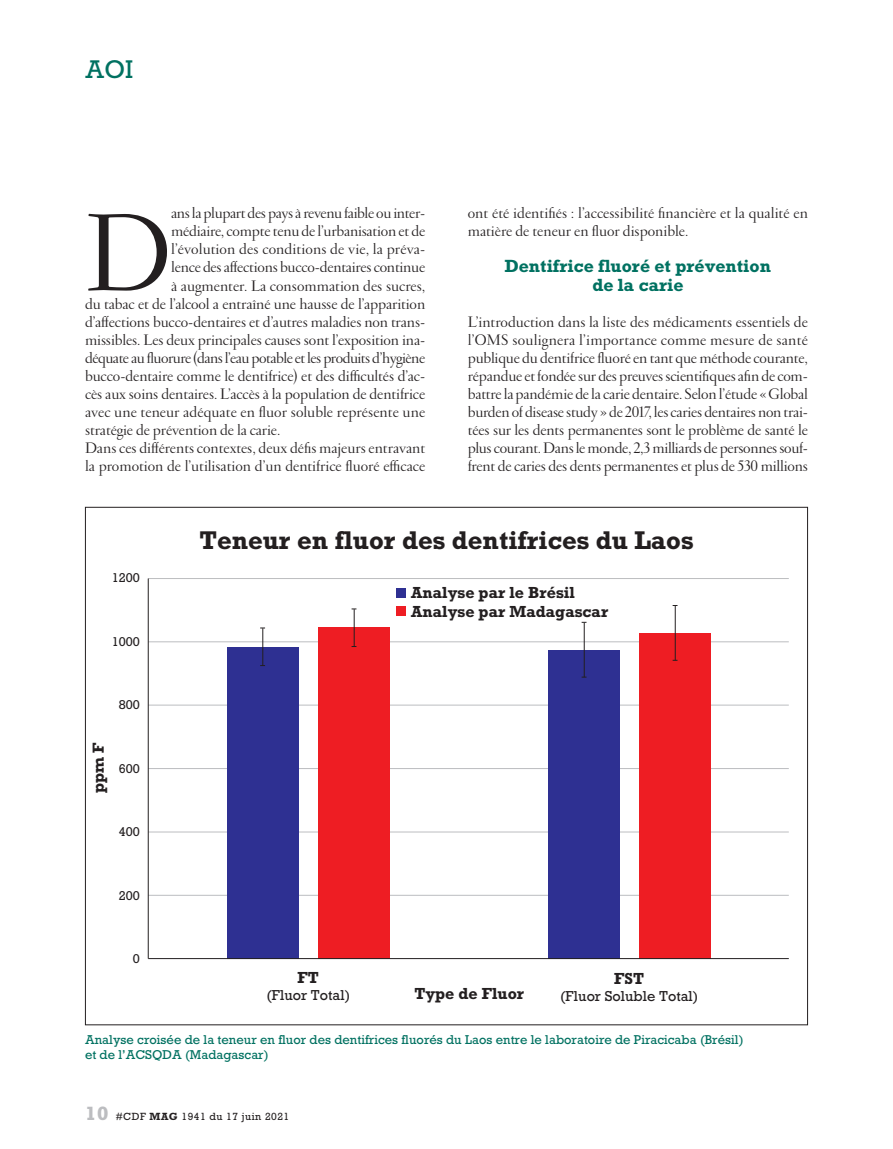
<style>
.page{position:relative;width:893px;height:1149px;background:#fff}
.page>*{position:absolute;margin:0;border:0;box-sizing:border-box;transform-origin:0 0}
.t1{font:119.25px "Garamond FB Display";color:#231f20}
.t2{font:700 24px "Rockwell";color:#231f20}
.t3{font:24px "Rockwell";color:#007161}
.t4{font:16.5px/18px "Garamond FB Display";letter-spacing:-.005em;color:#231f20}
.t5{font:16.5px "Garamond FB Display";letter-spacing:-.03em;color:#231f20}
.t6{font:700 16.5px/18px "Rockwell";color:#007161;text-align:center}
.t7{font:700 15px "Rockwell";color:#231f20}
.t8{font:13.5px "Rockwell";color:#231f20}
.t9{font:12px/14.4px "Rockwell";color:#007161}
.t10{font:12px "Rockwell";color:#231f20}
.t11{font:9.75px "Rockwell";letter-spacing:.05em;color:#231f20}
.s1{font-weight:700;font-size:18px;color:#bcbdc0}
.s2{font-weight:700}
</style>
<div class="page">
<hr style="left:148px;top:894px;width:641px;height:1px;background:#bcbdc0">
<hr style="left:148px;top:831px;width:641px;height:1px;background:#bcbdc0">
<hr style="left:148px;top:768px;width:641px;height:1px;background:#bcbdc0">
<hr style="left:148px;top:704px;width:641px;height:1px;background:#bcbdc0">
<hr style="left:148px;top:641px;width:641px;height:1px;background:#bcbdc0">
<hr style="left:148px;top:578px;width:641px;height:1px;background:#bcbdc0">
<div style="left:227px;top:647px;width:71px;height:311px;background:#2e3092"></div>
<div style="left:318px;top:627px;width:72px;height:331px;background:#ee1d23"></div>
<div style="left:548px;top:650px;width:71px;height:308px;background:#2e3092"></div>
<div style="left:639px;top:632px;width:72px;height:326px;background:#ee1d23"></div>
<div style="left:396px;top:588px;width:9px;height:10px;background:#2e3092"></div>
<div style="left:396px;top:606px;width:10px;height:10px;background:#ee1d23"></div>
<hr style="left:148px;top:578px;width:1px;height:380px;background:#231f20">
<hr style="left:148px;top:957px;width:641px;height:1px;background:#231f20">
<hr style="left:262px;top:628px;width:1px;height:37px;background:#231f20">
<hr style="left:354px;top:609px;width:1px;height:37px;background:#231f20">
<hr style="left:584px;top:622px;width:1px;height:55px;background:#231f20">
<hr style="left:675px;top:605px;width:1px;height:55px;background:#231f20">
<p class="t3" style="left:85px;top:60px;width:50px">AOI</p>
<p class="t1" style="left:85px;top:210px;width:88px">D</p>
<p class="t4" style="left:171px;top:206px;width:256px">ans la plupart des pays à revenu faible ou inter-</p>
<p class="t4" style="left:171px;top:224px;width:256px">médiaire, compte tenu de l’urbanisation et de</p>
<p class="t4" style="left:171px;top:242px;width:256px">l’évolution des conditions de vie, la préva-</p>
<p class="t4" style="left:171px;top:260px;width:256px">lence des affections bucco-dentaires continue</p>
<p class="t4" style="left:171px;top:278px;width:256px">à augmenter. La consommation des sucres,</p>
<p class="t4" style="left:85px;top:296px;width:342px">du tabac et de l’alcool a entraîné une hausse de l’apparition</p>
<p class="t4" style="left:85px;top:314px;width:342px">d’affections bucco-dentaires et d’autres maladies non trans-</p>
<p class="t4" style="left:85px;top:332px;width:342px">missibles. Les deux principales causes sont l’exposition ina-</p>
<p class="t5" style="left:85px;top:351px;width:342px">déquate au fluorure (dans l’eau potable et les produits d’hygiène</p>
<p class="t4" style="left:85px;top:368px;width:342px">bucco-dentaire comme le dentifrice) et des difficultés d’ac-</p>
<p class="t4" style="left:85px;top:386px;width:342px">cès aux soins dentaires. L’accès à la population de dentifrice</p>
<p class="t4" style="left:85px;top:404px;width:342px">avec une teneur adéquate en fluor soluble représente une</p>
<p class="t4" style="left:85px;top:422px;width:197px">stratégie de prévention de la carie.</p>
<p class="t4" style="left:85px;top:440px;width:342px">Dans ces différents contextes, deux défis majeurs entravant la promotion de l’utilisation d’un dentifrice fluoré efficace</p>
<p class="t4" style="left:468px;top:206px;width:342px">ont été identifiés : l’accessibilité financière et la qualité en matière de teneur en fluor disponible.</p>
<p class="t6" style="left:505px;top:259px;width:268px">Dentifrice fluoré et prévention de la carie</p>
<p class="t4" style="left:468px;top:314px;width:342px;text-align:justify">L’introduction dans la liste des médicaments essentiels de l’OMS soulignera l’importance comme mesure de santé publique du dentifrice fluoré en tant que méthode courante, répandue et fondée sur des preuves scientifiques afin de com&shy;battre la pandémie de la carie dentaire. Selon l’étude «Global burden of disease study » de 2017, les caries dentaires non trai&shy;tées sur les dents permanentes sont le problème de santé le plus courant. Dans le monde, 2,3 milliards de personnes souf&shy;frent de caries des dents permanentes et plus de 530 millions</p>
<p class="t10" style="left:112px;top:573px;width:30px">1200</p>
<p class="t10" style="left:112px;top:637px;width:30px">1000</p>
<p class="t10" style="left:119px;top:700px;width:23px">800</p>
<p class="t7" style="left:94px;top:792px;width:52px;rotate:-90deg">ppm F</p>
<p class="t10" style="left:119px;top:763px;width:23px">600</p>
<p class="t10" style="left:119px;top:827px;width:23px">400</p>
<p class="t10" style="left:119px;top:890px;width:23px">200</p>
<p class="t10" style="left:133px;top:953px;width:9px">0</p>
<p class="t2" style="left:199px;top:532px;width:495px">Teneur en fluor des dentifrices du Laos</p>
<p class="t7" style="left:411px;top:587px;width:165px">Analyse par le Brésil</p>
<p class="t7" style="left:411px;top:606px;width:199px">Analyse par Madagascar</p>
<p class="t7" style="left:298px;top:972px;width:23px">FT</p>
<p class="t8" style="left:266px;top:989px;width:85px">(Fluor Total)</p>
<p class="t7" style="left:414px;top:988px;width:111px">Type de Fluor</p>
<p class="t7" style="left:614px;top:973px;width:32px">FST</p>
<p class="t8" style="left:560px;top:990px;width:140px">(Fluor Soluble Total)</p>
<p class="t9" style="left:85px;top:1033px;width:660px">Analyse croisée de la teneur en fluor des dentifrices fluorés du Laos entre le laboratoire de Piracicaba (Brésil) et de l’ACSQDA (Madagascar)</p>
<p class="t11" style="left:85px;top:1112px;width:206px"><span class="s1">10</span> #CDF <span class="s2">MAG</span> 1941 du 17 juin 2021</p>
</div>
